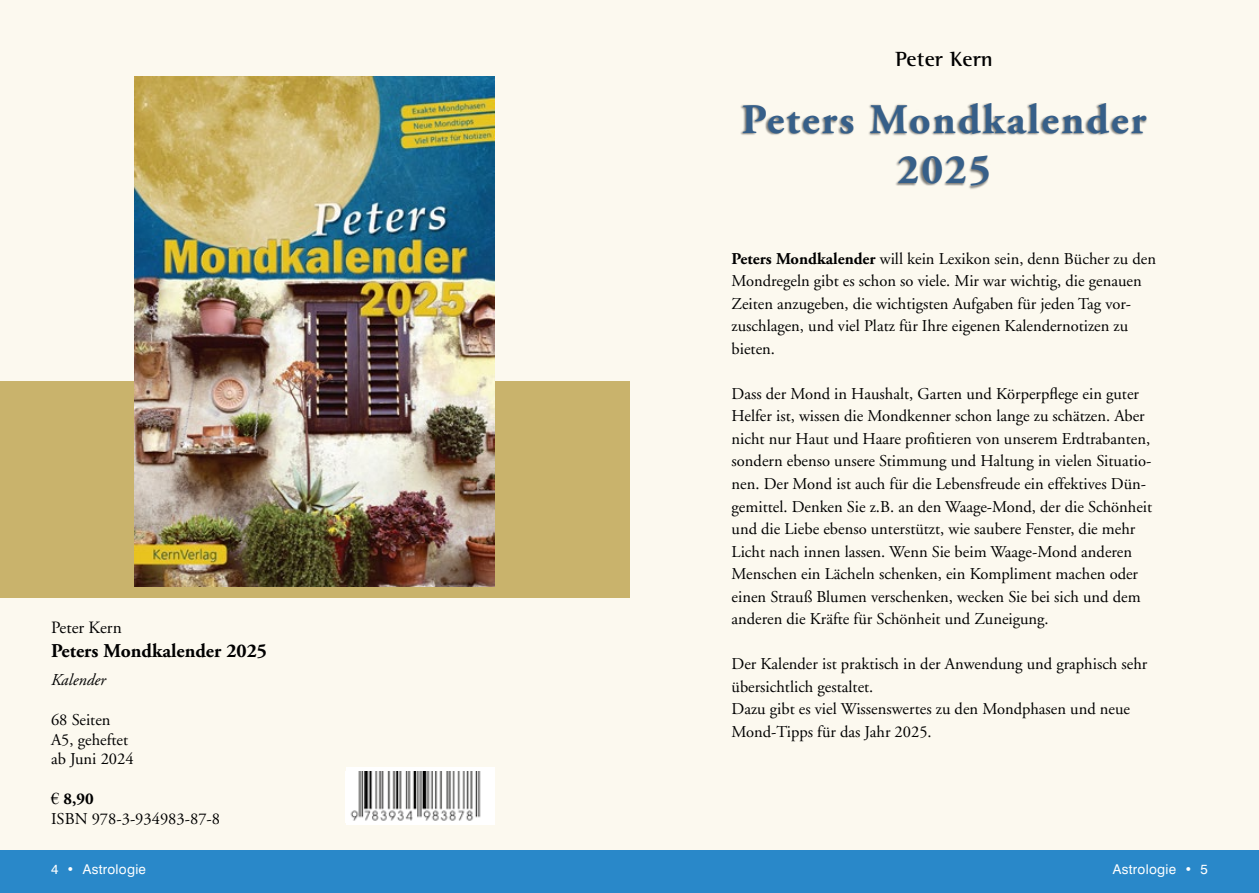
<style>
.page{position:relative;width:1259px;height:893px;background:#fcf9ef}
.page>*{position:absolute;margin:0;border:0;box-sizing:border-box;transform-origin:0 0}
.t1{font:700 42px/50.4px "Adobe Garamond";letter-spacing:.05em;color:#365f89;text-align:center}
.t2{font:700 21px "Rotis Semi Serif Std";letter-spacing:.01em;color:#000}
.t3{font:700 19.5px "Adobe Garamond";color:#000}
.t4{font:17.25px "Adobe Garamond";color:#000}
.t5{font:16.5px/22.5px "Adobe Garamond";color:#000}
.t6{font:italic 16.5px "Adobe Garamond";color:#000}
.t7{font:13.5px "Swiss 721 BT";letter-spacing:.02em;color:#fff}
.s1{font-family:"Times New Roman"}
.s2{font-weight:700}
</style>
<div class="page">
<div style="left:0;top:381px;width:629px;height:217px;background:#c9b36c"></div>
<div style="left:0;top:850px;width:1259px;height:43px;background:#2988c9"></div>
<div style="left:740px;top:103px;width:407px;height:86px;background:#000;opacity:.5"></div>
<img style="left:135px;top:77px;width:360px;height:510px">
<div style="left:346px;top:767px;width:148px;height:57px;background:#fff"></div>
<img style="left:350px;top:771px;width:145px;height:51px">
<p class="t4" style="left:51px;top:619px;width:72px">Peter Kern</p>
<p class="t3" style="left:51px;top:640px;width:217px">Peters Mondkalender 2025</p>
<p class="t6" style="left:51px;top:671px;width:56px">Kalender</p>
<p class="t5" style="left:51px;top:710px;width:84px;line-height:19.8px">68 Seiten<br>A5, geheftet ab Juni 2024</p>
<p class="t5" style="left:51px;top:789px;width:171px;line-height:19.8px"><span class="s1">€</span> <span class="s2">8,90<br></span>ISBN 978-3-934983-87-8</p>
<p class="t2" style="left:895px;top:46px;width:99px">Peter Kern</p>
<h1 class="t1" style="left:742px;top:95px;width:406px">Peters Mondkalender<br>2025</h1>
<p class="t5" style="left:731px;top:248px;width:426px"><span class="s2">Peters Mondkalender</span> will kein Lexikon sein, denn Bücher zu den Mondregeln gibt es schon so viele. Mir war wichtig, die genauen Zeiten anzugeben, die wichtigsten Aufgaben für jeden Tag vor&shy;zuschlagen, und viel Platz für Ihre eigenen Kalendernotizen zu bieten.</p>
<p class="t5" style="left:731px;top:383px;width:422px">Dass der Mond in Haushalt, Garten und Körperpflege ein guter Helfer ist, wissen die Mondkenner schon lange zu schätzen. Aber nicht nur Haut und Haare profitieren von unserem Erdtrabanten, sondern ebenso unsere Stimmung und Haltung in vielen Situatio&shy;nen. Der Mond ist auch für die Lebensfreude ein effektives Dün&shy;gemittel. Denken Sie z.B. an den Waage-Mond, der die Schönheit und die Liebe ebenso unterstützt, wie saubere Fenster, die mehr Licht nach innen lassen. Wenn Sie beim Waage-Mond anderen Menschen ein Lächeln schenken, ein Kompliment machen oder einen Strauß Blumen verschenken, wecken Sie bei sich und dem anderen die Kräfte für Schönheit und Zuneigung.</p>
<p class="t5" style="left:731px;top:653px;width:417px">Der Kalender ist praktisch in der Anwendung und graphisch sehr übersichtlich gestaltet.<br>Dazu gibt es viel Wissenswertes zu den Mondphasen und neue Mond-Tipps für das Jahr 2025.</p>
<p class="t7" style="left:51px;top:860px;width:96px">4 • Astrologie</p>
<p class="t7" style="left:1113px;top:860px;width:96px">Astrologie • 5</p>
</div>
